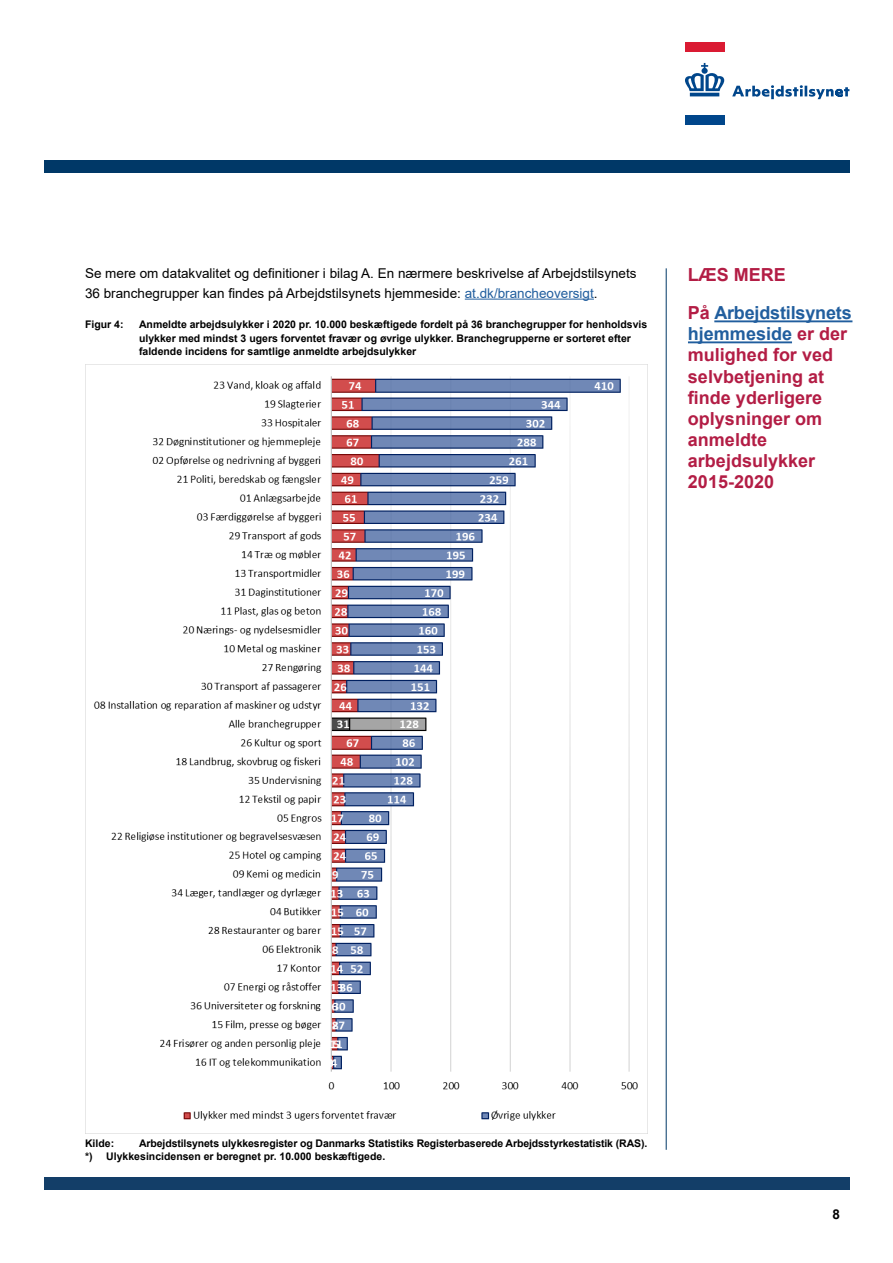
<style>
.page{position:relative;width:893px;height:1263px;background:#fff}
.page>*{position:absolute;margin:0;border:0;box-sizing:border-box;transform-origin:0 0}
.t1{font:700 18px/21px "Arial";color:#b31d45}
.t2{font:13.5px/19.5px "Arial";color:#000}
.t3{font:700 13.5px "Arial";color:#000}
.t4{font:700 10.5px/13.5px "Arial";color:#000}
.s1{color:#215e9e}
</style>
<div class="page">
<svg style="left:732px;top:85px;width:117px;height:14px"></svg>
<div style="left:685px;top:42px;width:39px;height:9px;background:#da1a32"></div>
<svg style="left:685px;top:63px;width:39px;height:33px"></svg>
<div style="left:685px;top:115px;width:39px;height:9px;background:#00468b"></div>
<div style="left:44px;top:1178px;width:805px;height:12px;background:#133e68"></div>
<hr style="left:666px;top:268px;width:1px;height:882px;background:#003867">
<div style="left:44px;top:161px;width:805px;height:12px;background:#003867"></div>
<hr style="left:714px;top:320px;width:138px;height:2px;background:#215e9e">
<hr style="left:688px;top:341px;width:104px;height:2px;background:#215e9e">
<hr style="left:465px;top:299px;width:129px;height:1px;background:#215e9e">
<img style="left:85px;top:364px;width:562px;height:769px">
<p class="t2" style="left:85px;top:264px;width:553px">Se mere om datakvalitet og definitioner i bilag A. En nærmere beskrivelse af Arbejdstilsynets<br>36 branchegrupper kan findes på Arbejdstilsynets hjemmeside: <span class="s1">at.dk/brancheoversigt</span>.</p>
<p class="t4" style="left:85px;top:318px;width:40px">Figur 4:</p>
<p class="t4" style="left:139px;top:318px;width:510px">Anmeldte arbejdsulykker i 2020 pr. 10.000 beskæftigede fordelt på 36 branchegrupper for henholdsvis ulykker med mindst 3 ugers forventet fravær og øvrige ulykker. Branchegrupperne er sorteret efter faldende incidens for samtlige anmeldte arbejdsulykker</p>
<p class="t1" style="left:688px;top:265px;width:100px">LÆS MERE</p>
<p class="t1" style="left:688px;top:303px;width:165px">På <span class="s1">Arbejdstilsynets hjemmeside</span> er der mulighed for ved selvbetjening at finde yderligere oplysninger om anmeldte arbejdsulykker<br>2015-2020</p>
<p class="t4" style="left:85px;top:1136px;width:31px">Kilde:</p>
<p class="t4" style="left:139px;top:1136px;width:510px">Arbejdstilsynets ulykkesregister og Danmarks Statistiks Registerbaserede Arbejdsstyrkestatistik (RAS).</p>
<p class="t4" style="left:85px;top:1150px;width:9px">*)</p>
<p class="t4" style="left:106px;top:1150px;width:280px">Ulykkesincidensen er beregnet pr. 10.000 beskæftigede.</p>
<p class="t3" style="left:832px;top:1204px;width:9px">8</p>
</div>
